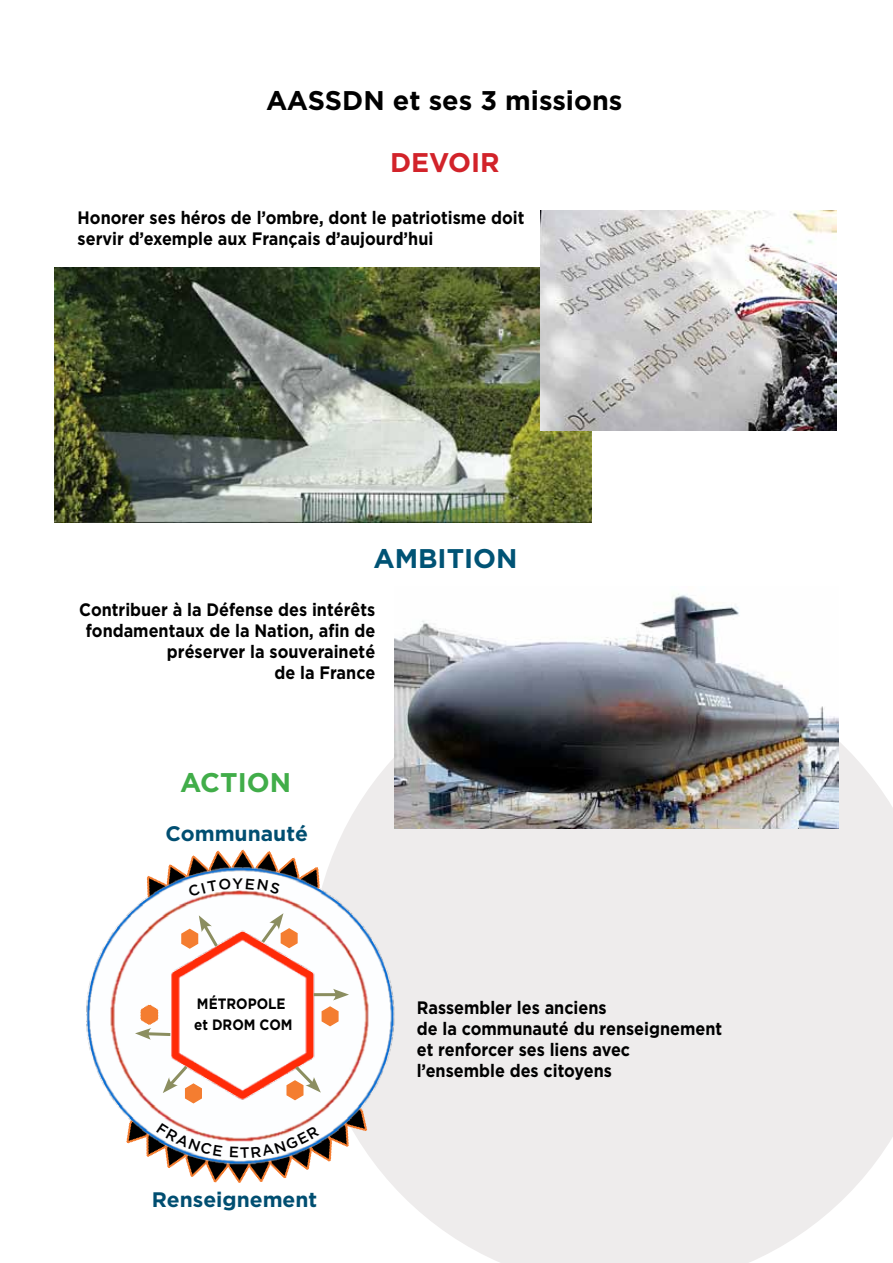
<style>
.page{position:relative;width:893px;height:1263px;background:#fff}
.page>*{position:absolute;margin:0;border:0;box-sizing:border-box;transform-origin:0 0}
.t1{font:700 27px "Gotham";color:#000}
.t2{font:700 27px "Gotham";color:#005375}
.t3{font:700 27px "Gotham";color:#d2232a}
.t4{font:700 27px "Gotham";color:#41ad49}
.t5{font:700 21px "Gotham";color:#004e71}
.t6{font:700 18px/21px "Gotham";color:#000;scale:.9 1}
.t7{font:700 15px/21px "Gotham";color:#000;scale:.9 1}
</style>
<div class="page">
<svg style="left:329px;top:656px;width:564px;height:607px;background:#f0eeee"></svg>
<img style="left:54px;top:268px;width:537px;height:254px">
<img style="left:540px;top:210px;width:297px;height:221px">
<img style="left:395px;top:594px;width:444px;height:234px">
<img style="left:86px;top:865px;width:312px;height:304px">
<img style="left:156px;top:920px;width:168px;height:142px">
<svg style="left:135px;top:1005px;width:38px;height:35px"></svg>
<hr style="left:314px;top:993px;width:25px;height:3px;background:#8b8e60">
<svg style="left:320px;top:989px;width:29px;height:38px"></svg>
<svg style="left:147px;top:850px;width:172px;height:100px"></svg>
<svg style="left:127px;top:1062px;width:240px;height:120px"></svg>
<h1 class="t1" style="left:266px;top:84px;width:358px">AASSDN et ses 3 missions</h1>
<h1 class="t3" style="left:390px;top:147px;width:111px">Devoir</h1>
<p class="t6" style="left:78px;top:207px;width:498px">Honorer ses héros de l’ombre, dont le patriotisme doit servir d’exemple aux Français d’aujourd’hui</p>
<h1 class="t2" style="left:373px;top:542px;width:141px">Ambition</h1>
<p class="t6" style="left:79px;top:598px;width:330px;text-align:right">Contribuer à la Défense des intérêts fondamentaux de la Nation, afin de préserver la souveraineté<br>de la France</p>
<h1 class="t4" style="left:180px;top:767px;width:108px">Action</h1>
<p class="t5" style="left:165px;top:822px;width:144px">Communauté</p>
<p class="t7" style="left:194px;top:993px;width:111px">M étropole et Drom Com</p>
<p class="t5" style="left:152px;top:1187px;width:167px">Renseignement</p>
<p class="t6" style="left:417px;top:997px;width:341px">Rassembler les anciens<br>de la communauté du renseignement et renforcer ses liens avec l’ensemble des citoyens</p>
</div>
